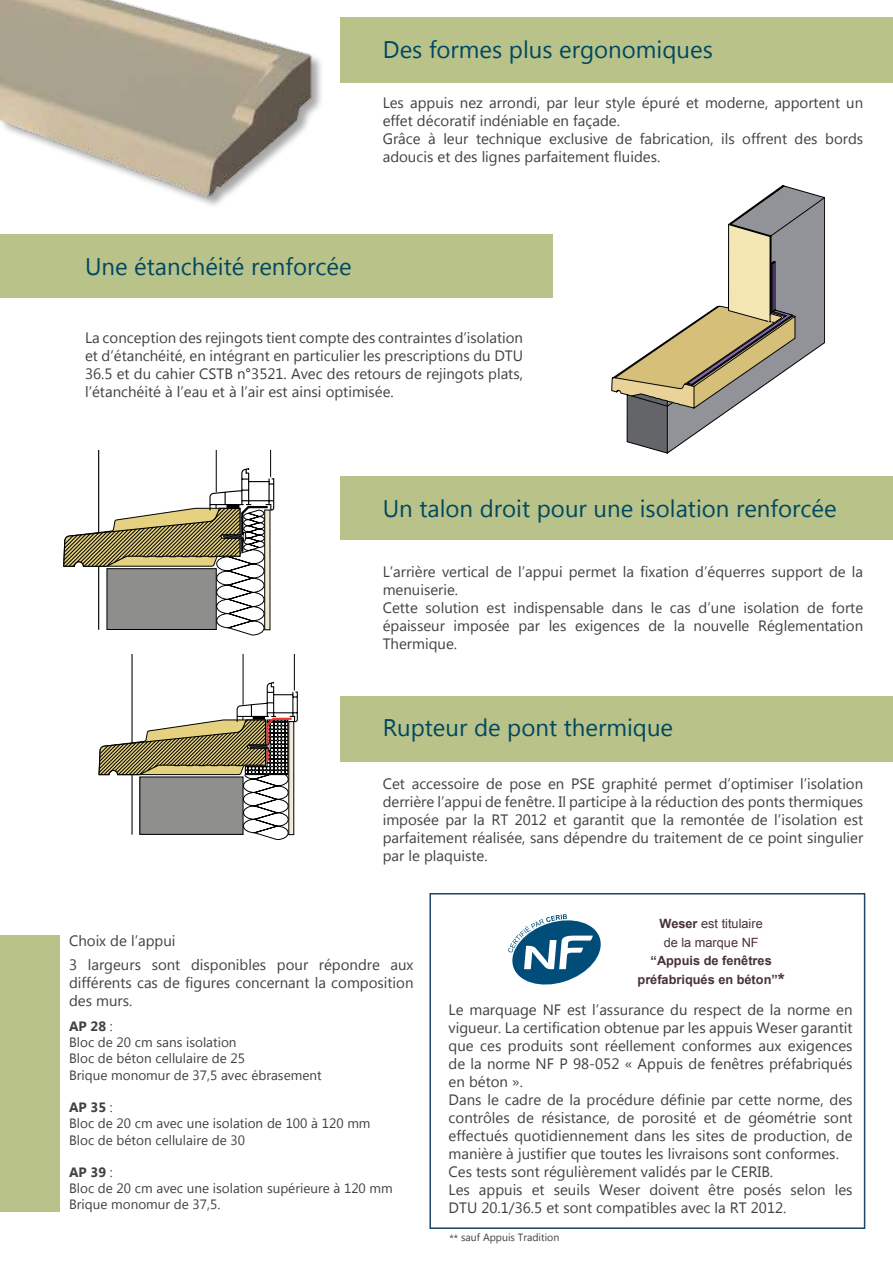
<style>
.page{position:relative;width:893px;height:1263px;background:#fff}
.page>*{position:absolute;margin:0;border:0;box-sizing:border-box;transform-origin:0 0}
.t1{font:24px "Lao UI";color:#004861}
.t2{font:15px/18px "Lao UI";color:#414042}
.t3{font:13.5px/16.2px "Lao UI";color:#414042}
.t4{font:700 12.75px/18.8px "Arial";color:#49303c;text-align:center}
.t5{font:12.75px/18.8px "Arial";color:#49303c;text-align:center}
.t6{font:10.5px "Lao UI";color:#414042}
.s1{font-weight:700}
.s2{font-size:18px}
</style>
<div class="page">
<div style="left:429px;top:893px;width:436px;height:336px;border:2px solid #1c4468"></div>
<svg style="left:508px;top:914px;width:93px;height:70px"></svg>
<svg style="left:612px;top:186px;width:213px;height:267px"></svg>
<svg style="left:63px;top:451px;width:211px;height:184px"></svg>
<div style="left:0;top:0;width:324px;height:209px;background:#000;opacity:.35"></div>
<img style="left:0;top:0;width:316px;height:201px">
<hr style="left:131px;top:655px;width:2px;height:180px;background:#000">
<hr style="left:243px;top:655px;width:1px;height:50px;background:#000">
<hr style="left:294px;top:655px;width:1px;height:35px;background:#000">
<svg style="left:99px;top:681px;width:199px;height:159px"></svg>
<div style="left:340px;top:17px;width:553px;height:66px;background:#b9c389"></div>
<div style="left:0;top:234px;width:553px;height:64px;background:#b9c389"></div>
<div style="left:340px;top:476px;width:553px;height:64px;background:#b9c389"></div>
<div style="left:340px;top:697px;width:553px;height:65px;background:#b9c389"></div>
<div style="left:0;top:935px;width:60px;height:277px;background:#b9c389"></div>
<h1 class="t1" style="left:383px;top:34px;width:331px">Des formes plus ergonomiques</h1>
<p class="t2" style="left:383px;top:93px;width:482px">Les appuis nez arrondi, par leur style épuré et moderne, apportent un effet décoratif indéniable en façade.<br>Grâce à leur technique exclusive de fabrication, ils offrent des bords adoucis et des lignes parfaitement fluides.</p>
<h1 class="t1" style="left:85px;top:250px;width:268px">Une étanchéité renforcée</h1>
<p class="t2" style="left:85px;top:328px;width:439px;text-align:justify">La conception des rejingots tient compte des contraintes d’isolation et d’étanchéité, en intégrant en particulier les prescriptions du DTU 36.5 et du cahier CSTB n°3521. Avec des retours de rejingots plats, l’étanchéité à l’eau et à l’air est ainsi optimisée.</p>
<h1 class="t1" style="left:383px;top:492px;width:455px">Un talon droit pour une isolation renforcée</h1>
<p class="t2" style="left:383px;top:562px;width:482px">L’arrière vertical de l’appui permet la fixation d’équerres support de la menuiserie.<br>Cette solution est indispensable dans le cas d’une isolation de forte épaisseur imposée par les exigences de la nouvelle Réglementation Thermique.</p>
<h1 class="t1" style="left:383px;top:711px;width:292px">Rupteur de pont thermique</h1>
<p class="t2" style="left:383px;top:774px;width:482px;text-align:justify">Cet accessoire de pose en PSE graphité permet d’optimiser l’isolation derrière l’appui de fenêtre. Il participe à la réduction des ponts thermiques imposée par la RT 2012 et garantit que la remontée de l’isolation est parfaitement réalisée, sans dépendre du traitement de ce point singulier par le plaquiste.</p>
<p class="t2" style="left:69px;top:929px;width:346px;line-height:23.4px">Choix de l’appui<br>3 largeurs sont disponibles pour répondre aux</p>
<p class="t2" style="left:69px;top:973px;width:346px">différents cas de figures concernant la composition des murs.</p>
<p class="t3" style="left:69px;top:1018px;width:254px"><span class="s1">AP 28</span> :<br>Bloc de 20 cm sans isolation<br>Bloc de béton cellulaire de 25<br>Brique monomur de 37,5 avec ébrasement</p>
<p class="t3" style="left:69px;top:1099px;width:303px"><span class="s1">AP 35</span> :<br>Bloc de 20 cm avec une isolation de 100 à 120 mm<br>Bloc de béton cellulaire de 30</p>
<p class="t3" style="left:69px;top:1163px;width:325px"><span class="s1">AP 39</span> :<br>Bloc de 20 cm avec une isolation supérieure à 120 mm<br>Brique monomur de 37,5.</p>
<p class="t5" style="left:660px;top:914px;width:105px"><span class="s1">Weser</span> est titulaire de la marque NF</p>
<p class="t4" style="left:638px;top:952px;width:149px">“Appuis de fenêtres préfabriqués en béton”<span class="s2">*</span></p>
<p class="t2" style="left:449px;top:999px;width:405px">Le marquage NF est l’assurance du respect de la norme en vigueur. La certification obtenue par les appuis Weser garantit que ces produits sont réellement conformes aux exigences de la norme NF P 98-052 « Appuis de fenêtres préfabriqués en béton ».<br>Dans le cadre de la procédure définie par cette norme, des contrôles de résistance, de porosité et de géométrie sont effectués quotidiennement dans les sites de production, de manière à justifier que toutes les livraisons sont conformes.<br>Ces tests sont régulièrement validés par le CERIB.<br>Les appuis et seuils Weser doivent être posés selon les DTU 20.1/36.5 et sont compatibles avec la RT 2012.</p>
<p class="t6" style="left:449px;top:1230px;width:111px">** sauf Appuis Tradition</p>
</div>
